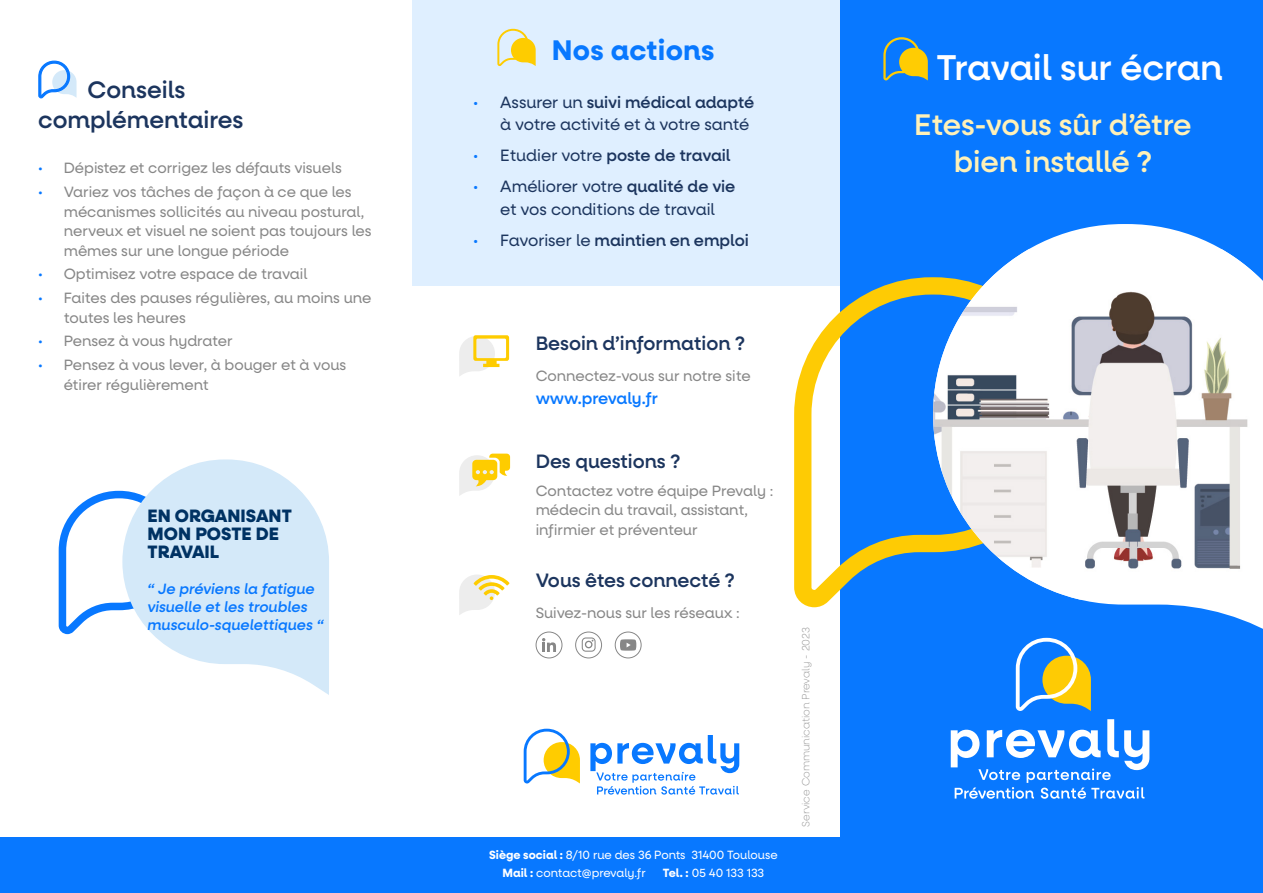
<style>
.page{position:relative;width:1263px;height:893px;background:#fff}
.page>*{position:absolute;margin:0;border:0;box-sizing:border-box;transform-origin:0 0}
.t1{font:500 36px "Neulis Alt";color:#fff}
.t2{font:500 30px/37.5px "Neulis Alt";color:#fff1b8;text-align:center}
.t3{font:700 28.5px "Neulis Alt";letter-spacing:.01em;color:#0878ff}
.t4{font:500 24px/30px "Neulis Alt";color:#1c355e;text-align:center}
.t5{font:500 19.5px "Neulis Alt";color:#1c355e}
.t6{font:800 18px/18px "Neulis Alt";color:#003263}
.t7{font:16.5px/22.5px "Neulis Alt";color:#1c355e;text-align:right}
.t8{font:500 16.5px "Neulis Alt";color:#1c355e}
.t9{font:500 16.5px "Neulis Alt";color:#0878ff}
.t10{font:15px/19.5px "Neulis Alt";color:#878787}
.t11{font:italic 500 15px/18px "Neulis Alt";color:#0878ff}
.t12{font:12px/18px "Neulis Alt";color:#fff}
.t13{font:200 10.5px "Neulis Alt";color:#878787}
.s1{color:#0878ff}
.s2{font-weight:500}
.s3{font-weight:400;color:#0878ff}
.s4{font-weight:400}
.s5{font-weight:700}
</style>
<div class="page">
<div style="left:840px;top:0;width:423px;height:893px;background:#0878ff"></div>
<svg style="left:794px;top:277px;width:139px;height:330px"></svg>
<svg style="left:883px;top:37px;width:45px;height:43px"></svg>
<svg style="left:1016px;top:662px;width:75px;height:49px"></svg>
<svg style="left:951px;top:719px;width:198px;height:80px"></svg>
<div style="left:412px;top:0;width:428px;height:286px;background:#dfefff"></div>
<div style="left:0;top:837px;width:842px;height:56px;background:#0878ff"></div>
<svg style="left:524px;top:729px;width:56px;height:54px"></svg>
<svg style="left:590px;top:735px;width:149px;height:60px"></svg>
<svg style="left:459px;top:335px;width:50px;height:41px"></svg>
<svg style="left:459px;top:454px;width:51px;height:42px"></svg>
<svg style="left:459px;top:575px;width:50px;height:40px"></svg>
<svg style="left:497px;top:29px;width:39px;height:37px"></svg>
<div style="left:615px;top:632px;width:26px;height:26px;border:1px solid #878787;border-radius:50%"></div>
<svg style="left:620px;top:639px;width:16px;height:12px"></svg>
<svg style="left:535px;top:632px;width:67px;height:27px"></svg>
<svg style="left:38px;top:60px;width:39px;height:39px"></svg>
<svg style="left:59px;top:491px;width:63px;height:143px"></svg>
<svg style="left:122px;top:459px;width:207px;height:236px;fill:#d4e9f9"></svg>
<svg style="left:1016px;top:224px;width:247px;height:438px"></svg>
<img style="left:933px;top:249px;width:330px;height:351px">
<h3 class="t4" style="left:38px;top:76px;width:207px">Conseils complémentaires</h3>
<p class="t10" style="left:38px;top:159px;width:305px"><span class="s1">•</span> Dépistez et corrigez les défauts visuels</p>
<p class="t10" style="left:64px;top:182px;width:309px;text-indent:-26px"><span class="s1">•</span> Variez vos tâches de façon à ce que les mécanismes sollicités au niveau postural, nerveux et visuel ne soient pas toujours les mêmes sur une longue période</p>
<p class="t10" style="left:38px;top:265px;width:270px"><span class="s1">•</span> Optimisez votre espace de travail</p>
<p class="t10" style="left:64px;top:288px;width:309px;text-indent:-26px"><span class="s1">•</span> Faites des pauses régulières, au moins une toutes les heures</p>
<p class="t10" style="left:38px;top:332px;width:196px"><span class="s1">•</span> Pensez à vous hydrater</p>
<p class="t10" style="left:64px;top:355px;width:284px;text-indent:-26px"><span class="s1">•</span> Pensez à vous lever, à bouger et à vous étirer régulièrement</p>
<p class="t6" style="left:148px;top:507px;width:146px">EN ORGANISANT<br>MON POSTE DE<br>TRAVAIL</p>
<p class="t11" style="left:148px;top:580px;width:177px">“ Je préviens la fatigue visuelle et les troubles musculo-squelettiques “</p>
<h3 class="t3" style="left:552px;top:33px;width:164px">Nos actions</h3>
<p class="t7" style="left:473px;top:91px;width:282px"><span class="s1">•</span> Assurer un <span class="s2">suivi médical adapté </span>à votre activité et à votre santé</p>
<p class="t8" style="left:473px;top:146px;width:259px"><span class="s3">•</span> <span class="s4">Etudier votre</span> poste de travail</p>
<p class="t7" style="left:473px;top:175px;width:264px;text-align:center"><span class="s1">•</span> Améliorer votre <span class="s2">qualité de vie </span>et vos conditions de travail</p>
<p class="t8" style="left:473px;top:230px;width:277px"><span class="s3">•</span> <span class="s4">Favoriser le</span> maintien en emploi</p>
<h3 class="t5" style="left:536px;top:332px;width:211px">Besoin d’information ?</h3>
<p class="t10" style="left:536px;top:367px;width:217px">Connectez-vous sur notre site</p>
<p class="t9" style="left:536px;top:389px;width:124px">www.prevaly.fr</p>
<h3 class="t5" style="left:536px;top:450px;width:146px">Des questions ?</h3>
<p class="t10" style="left:536px;top:481px;width:239px">Contactez votre équipe Prevaly : médecin du travail, assistant, infirmier et préventeur</p>
<h3 class="t5" style="left:536px;top:569px;width:201px">Vous êtes connecté ?</h3>
<p class="t10" style="left:536px;top:604px;width:206px">Suivez-nous sur les réseaux :</p>
<p class="t12" style="left:502px;top:846px;width:277px;text-indent:-13px"><span class="s5">Siège social :</span> 8/10 rue des 36 Ponts 31400 Toulouse<br><span class="s5">Mail :</span> contact@prevaly.fr</p>
<p class="t12" style="left:663px;top:864px;width:103px"><span class="s5">Tel. :</span> 05 40 133 133</p>
<p class="t13" style="left:800px;top:827px;width:201px;rotate:-90deg">Service Communication Prevaly - 2023</p>
<h1 class="t1" style="left:936px;top:47px;width:287px">Travail sur écran</h1>
<h2 class="t2" style="left:914px;top:106px;width:279px">Etes-vous sûr d’être bien installé ?</h2>
</div>
